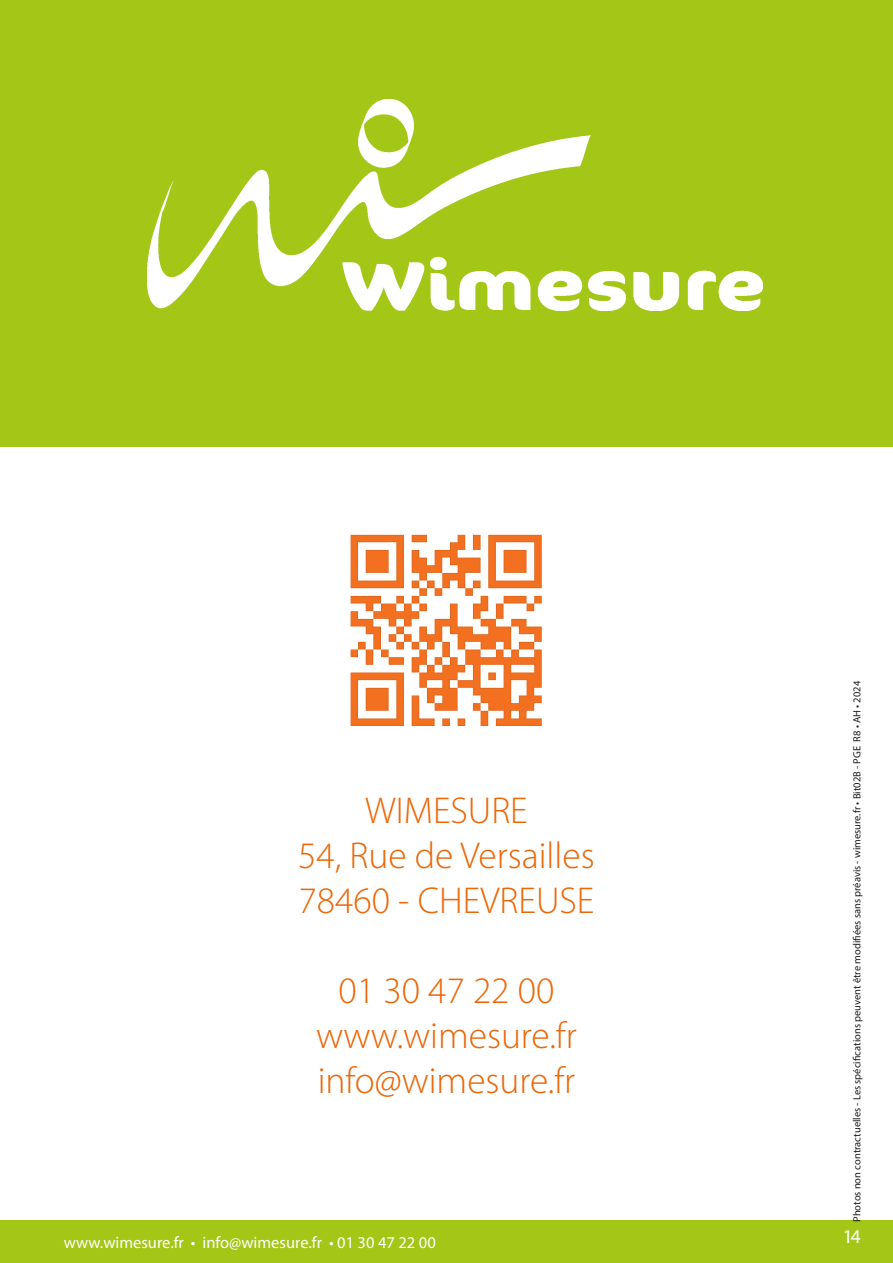
<style>
.page{position:relative;width:893px;height:1263px;background:#fff}
.page>*{position:absolute;margin:0;border:0;box-sizing:border-box;transform-origin:0 0}
.t1{font:300 37.5px "Myriad Pro";color:#ec6708}
.t2{font:19.5px "Myriad Pro";color:#fff}
.t3{font:16.5px "Myriad Pro";color:#fff}
.t4{font:10.5px "Myriad Pro";color:#1d1d1b}
</style>
<div class="page">
<div style="left:0;top:1220px;width:893px;height:43px;background:#a3c617"></div>
<div style="left:0;top:0;width:893px;height:446px;background:#a3c617"></div>
<img style="left:147px;top:100px;width:616px;height:210px">
<img style="left:350px;top:534px;width:192px;height:192px">
<p class="t1" style="left:365px;top:788px;width:164px">WIMESURE</p>
<p class="t1" style="left:298px;top:833px;width:298px">54, Rue de Versailles</p>
<p class="t1" style="left:299px;top:878px;width:297px">78460 - CHEVREUSE</p>
<p class="t1" style="left:339px;top:968px;width:217px">01 30 47 22 00</p>
<p class="t1" style="left:316px;top:1013px;width:262px">www.wimesure.fr</p>
<p class="t1" style="left:318px;top:1058px;width:259px">info@wimesure.fr</p>
<h3 class="t3" style="left:64px;top:1232px;width:374px">www.wimesure.fr • info@wimesure.fr • 01 30 47 22 00</h3>
<p class="t4" style="left:850px;top:1222px;width:542px;rotate:-90deg">Photos non contractuelles - Les spécifications peuvent être modifiées sans préavis - wimesure.fr • Bit02B - PGE R8 • AH • 2024</p>
<h2 class="t2" style="left:844px;top:1225px;width:18px">14</h2>
</div>
